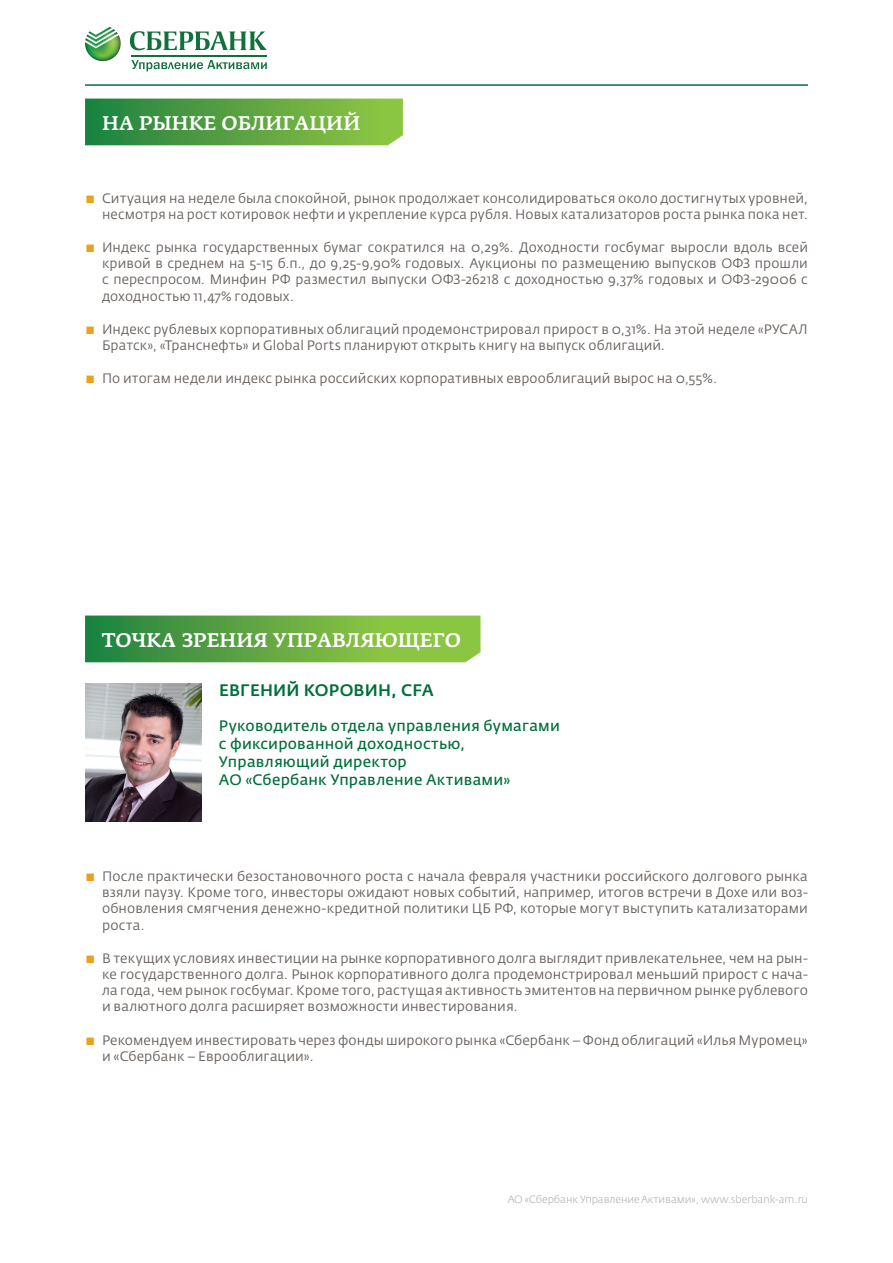
<style>
.page{position:relative;width:893px;height:1263px;background:#fff}
.page>*{position:absolute;margin:0;border:0;box-sizing:border-box;transform-origin:0 0}
.t1{font:500 19.5px "Fedra Serif A Pro";color:#fff}
.spisok{font:500 16.5px "Fedra Sans Alt Pro";letter-spacing:.01em;color:#006f3c}
.spisok-2{font:15px/18px "Fedra Sans Alt Pro";letter-spacing:.015em;color:#006f3c}
.t2{font:13.5px/16.2px "Fedra Sans Alt Pro";letter-spacing:.005em;color:#68615d;text-align:justify}
.t3{font:300 10.5px "Fedra Sans Pro";color:#a8a9ad}
.s1{font-weight:300;color:#eaa021}
</style>
<div class="page">
<img style="left:85px;top:27px;width:36px;height:34px">
<svg style="left:130px;top:31px;width:137px;height:19px"></svg>
<hr style="left:131px;top:55px;width:136px;height:2px;background:#12703c">
<svg style="left:131px;top:60px;width:136px;height:11px"></svg>
<img style="left:85px;top:28px;width:33px;height:19px">
<hr style="left:85px;top:84px;width:723px;height:2px;background:#006f3c">
<svg style="left:85px;top:99px;width:318px;height:46px;background:#59a442"></svg>
<svg style="left:85px;top:615px;width:395px;height:47px;background:#65ab44"></svg>
<img style="left:85px;top:684px;width:117px;height:138px">
<p class="t1" style="left:102px;top:111px;width:260px">НА РЫНКЕ ОБЛИГАЦИЙ</p>
<p class="t2" style="left:85px;top:190px;width:724px;text-align:right"><span class="s1">▪</span> Ситуация на неделе была спокойной, рынок продолжает консолидироваться около достигнутых уровней, несмотря на рост котировок нефти и укрепление курса рубля. Новых катализаторов роста рынка пока нет.</p>
<p class="t2" style="left:102px;top:239px;width:707px;text-indent:-17px"><span class="s1">▪</span> Индекс рынка государственных бумаг сократился на 0,29%. Доходности госбумаг выросли вдоль всей кривой в среднем на 5-15 б.п., до 9,25-9,90% годовых. Аукционы по размещению выпусков ОФЗ прошли с переспросом. Минфин РФ разместил выпуски ОФЗ-26218 с доходностью 9,37% годовых и ОФЗ-29006 с доходностью 11,47% годовых.</p>
<p class="t2" style="left:102px;top:321px;width:707px;text-indent:-17px"><span class="s1">▪</span> Индекс рублевых корпоративных облигаций продемонстрировал прирост в 0,31%. На этой неделе «РУСАЛ<br>Братск», «Транснефть» и Global Ports планируют открыть книгу на выпуск облигаций.</p>
<p class="t2" style="left:85px;top:370px;width:634px"><span class="s1">▪</span> По итогам недели индекс рынка российских корпоративных еврооблигаций вырос на 0,55%.</p>
<p class="t1" style="left:102px;top:628px;width:360px">ТОЧКА ЗРЕНИЯ УПРАВЛЯЮЩЕГО</p>
<p class="spisok" style="left:219px;top:680px;width:216px">ЕВГЕНИЙ КОРОВИН, CFA</p>
<p class="spisok-2" style="left:219px;top:717px;width:342px">Руководитель отдела управления бумагами с фиксированной доходностью,<br>Управляющий директор<br>АО «Сбербанк Управление Активами»</p>
<p class="t2" style="left:102px;top:868px;width:707px;text-indent:-17px"><span class="s1">▪</span> После практически безостановочного роста с начала февраля участники российского долгового рынка взяли паузу. Кроме того, инвесторы ожидают новых событий, например, итогов встречи в Дохе или воз&shy;обновления смягчения денежно-кредитной политики ЦБ РФ, которые могут выступить катализаторами роста.</p>
<p class="t2" style="left:102px;top:950px;width:707px;text-indent:-17px"><span class="s1">▪</span> В текущих условиях инвестиции на рынке корпоративного долга выглядит привлекательнее, чем на рын&shy;ке государственного долга. Рынок корпоративного долга продемонстрировал меньший прирост с нача&shy;ла года, чем рынок госбумаг. Кроме того, растущая активность эмитентов на первичном рынке рублевого и валютного долга расширяет возможности инвестирования.</p>
<p class="t2" style="left:102px;top:1032px;width:707px;text-indent:-17px"><span class="s1">▪</span> Рекомендуем инвестировать через фонды широкого рынка «Сбербанк – Фонд облигаций «Илья Муромец» и «Сбербанк – Еврооблигации».</p>
<p class="t3" style="left:508px;top:1193px;width:302px">АО «Сбербанк Управление Активами», www.sberbank-am.ru</p>
</div>
